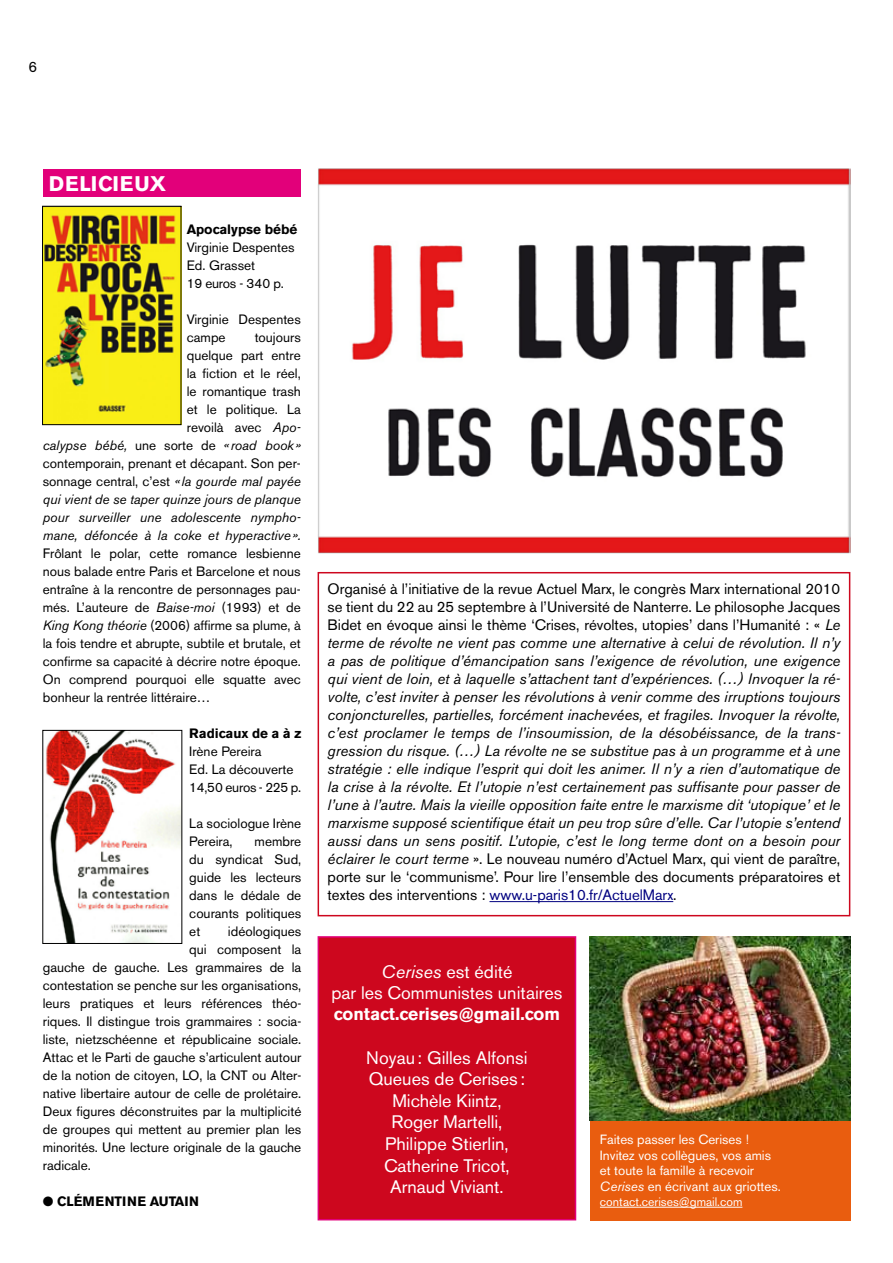
<style>
.page{position:relative;width:893px;height:1263px;background:#fff}
.page>*{position:absolute;margin:0;border:0;box-sizing:border-box;transform-origin:0 0}
.t1{font:700 21px "Akzidenz Grotesk BE";color:#fff}
.t2{font:18px/21.6px "Akzidenz Grotesk BE";color:#fff;text-align:center}
.t3{font:700 17.4px "Akzidenz Grotesk BE";color:#fff}
.t4{font:italic 15px/18px "Akzidenz Grotesk BE";color:#000;text-align:justify}
.t5{font:15px "Akzidenz Grotesk BE";color:#000}
.t6{font:13.5px/18px "Akzidenz Grotesk BE";color:#000}
.t7{font:700 13.5px "Akzidenz Grotesk BE";color:#000}
.t8{font:13.2px/15.9px "Akzidenz Grotesk BE";color:#fff}
.t9{font:12.15px "Akzidenz Grotesk BE";color:#fff}
.s1{font-style:italic}
.s2{font-style:normal}
.s3{font-style:normal;color:#000080}
</style>
<div class="page">
<div style="left:43px;top:169px;width:257px;height:28px;background:#e2007a"></div>
<img style="left:44px;top:208px;width:135px;height:215px">
<div style="left:42px;top:206px;width:139px;height:219px;border:1px solid #000"></div>
<hr style="left:489px;top:901px;width:184px;height:1px;background:#000080">
<div style="left:318px;top:572px;width:532px;height:344px;border:2px solid #cd071e"></div>
<div style="left:589px;top:936px;width:261px;height:284px;background:#e95d0f"></div>
<img style="left:589px;top:936px;width:261px;height:185px">
<hr style="left:600px;top:1207px;width:142px;height:1px;background:#fff">
<div style="left:318px;top:937px;width:257px;height:283px;background:#cd071e"></div>
<div style="left:318px;top:936px;width:258px;height:284px;border:2px solid #e2007a"></div>
<img style="left:46px;top:732px;width:134px;height:210px">
<div style="left:43px;top:730px;width:139px;height:214px;border:1px solid #000"></div>
<img style="left:318px;top:168px;width:532px;height:385px">
<p class="t5" style="left:28px;top:58px;width:10px">6</p>
<h1 class="t1" style="left:49px;top:171px;width:78px">Delicieux</h1>
<p class="t7" style="left:187px;top:221px;width:112px">Apocalypse bébé</p>
<p class="t6" style="left:187px;top:238px;width:109px">Virginie Despentes<br>Ed. Grasset<br>19 euros - 340 p.</p>
<p class="t6" style="left:187px;top:310px;width:115px">Virginie Despentes campe</p>
<p class="t6" style="left:43px;top:328px;width:260px;text-align:right">toujours<br>quelque part entre<br>la fiction et le réel,<br>le romantique trash<br>et le politique. La<br>revoilà avec <span class="s1">Apo-<br>calypse bébé,</span> une sorte de <span class="s1">«road book » </span>contemporain, prenant et décapant. Son per&shy;sonnage central, c’est <span class="s1">«la gourde mal payée qui vient de se taper quinze jours de planque pour surveiller une adolescente nympho&shy;mane, défoncée à la coke et hyperactive».</span></p>
<p class="t6" style="left:43px;top:544px;width:260px;text-align:justify">Frôlant le polar, cette romance lesbienne nous balade entre Paris et Barcelone et nous entraîne à la rencontre de personnages pau&shy;més. L’auteure de <span class="s1">Baise-moi</span> (1993) et de <span class="s1">King Kong théorie</span> (2006) affirme sa plume, à la fois tendre et abrupte, subtile et brutale, et confirme sa capacité à décrire notre époque.<br>On comprend pourquoi elle squatte avec bonheur la rentrée littéraire…</p>
<p class="t7" style="left:189px;top:725px;width:114px">Radicaux de a à z</p>
<p class="t6" style="left:189px;top:742px;width:114px">Irène Pereira<br>Ed. La découverte<br>14,50 euros - 225 p.</p>
<p class="t6" style="left:189px;top:814px;width:114px">La sociologue Irène<br>Pereira,</p>
<p class="t6" style="left:189px;top:832px;width:114px;text-align:justify;text-indent:65px">membre du syndicat Sud, guide les lecteurs dans le dédale de courants politiques et</p>
<p class="t6" style="left:228px;top:922px;width:75px">idéologiques</p>
<p class="t6" style="left:189px;top:940px;width:114px">qui composent la</p>
<p class="t6" style="left:43px;top:958px;width:260px">gauche de gauche. Les grammaires de la</p>
<p class="t6" style="left:43px;top:976px;width:260px">contestation se penche sur les organisations,</p>
<p class="t6" style="left:43px;top:994px;width:260px">leurs pratiques et leurs références théo-</p>
<p class="t6" style="left:43px;top:1012px;width:260px">riques. Il distingue trois grammaires : socia-</p>
<p class="t6" style="left:43px;top:1030px;width:260px">liste, nietzschéenne et républicaine sociale.</p>
<p class="t6" style="left:43px;top:1048px;width:260px">Attac et le Parti de gauche s’articulent autour</p>
<p class="t6" style="left:43px;top:1066px;width:260px">de la notion de citoyen, LO, la CNT ou Alter-</p>
<p class="t6" style="left:43px;top:1084px;width:260px">native libertaire autour de celle de prolétaire.</p>
<p class="t6" style="left:43px;top:1102px;width:260px">Deux figures déconstruites par la multiplicité</p>
<p class="t6" style="left:43px;top:1120px;width:260px">de groupes qui mettent au premier plan les</p>
<p class="t6" style="left:43px;top:1138px;width:260px">minorités. Une lecture originale de la gauche</p>
<p class="t6" style="left:43px;top:1156px;width:50px">radicale.</p>
<p class="t7" style="left:43px;top:1193px;width:158px">● CLÉM ENTINE AUTAIN</p>
<p class="t4" style="left:328px;top:580px;width:514px"><span class="s2">Organisé à l’initiative de la revue Actuel Marx, le congrès Marx international 2010 se tient du 22 au 25 septembre à l’Université de Nanterre. Le philosophe Jacques Bidet en évoque ainsi le thème ‘Crises, révoltes, utopies’ dans l’Humanité : «</span> Le terme de révolte ne vient pas comme une alternative à celui de révolution. Il n’y a pas de politique d’émancipation sans l’exigence de révolution, une exigence qui vient de loin, et à laquelle s’attachent tant d’expériences. (…) Invoquer la ré&shy;volte, c’est inviter à penser les révolutions à venir comme des irruptions toujours conjoncturelles, partielles, forcément inachevées, et fragiles. Invoquer la révolte, c’est proclamer le temps de l’insoumission, de la désobéissance, de la trans&shy;gression du risque. (…) La révolte ne se substitue pas à un programme et à une stratégie : elle indique l’esprit qui doit les animer. Il n’y a rien d’automatique de la crise à la révolte. Et l’utopie n’est certainement pas suffisante pour passer de l’une à l’autre. Mais la vieille opposition faite entre le marxisme dit ‘utopique’ et le marxisme supposé scientifique était un peu trop sûre d’elle. Car l’utopie s’entend aussi dans un sens positif. L’utopie, c’est le long terme dont on a besoin pour éclairer le court terme <span class="s2">». Le nouveau numéro d’Actuel Marx, qui vient de paraître, porte sur le ‘communisme’. Pour lire l’ensemble des documents préparatoires et textes des interventions :</span> <span class="s3">www.u-paris10.fr/ActuelMarx</span><span class="s2">.</span></p>
<h2 class="t2" style="left:331px;top:961px;width:233px"><span class="s1">Cerises</span> est édité<br>par les Communistes unitaires</h2>
<p class="t3" style="left:334px;top:1004px;width:228px">contact.cerises@gmail.com</p>
<h2 class="t2" style="left:366px;top:1046px;width:163px">Noyau: Gilles Alfonsi<br>Queues de Cerises :<br>Michèle Kiintz,<br>Roger Martelli,<br>Philippe Stierlin,<br>Catherine Tricot,<br>Arnaud Viviant.</h2>
<p class="t8" style="left:600px;top:1131px;width:182px">Faites passer les Cerises !<br>Invitez vos collègues, vos amis et toute la famille à recevoir<br><span class="s1">Cerises</span> en écrivant aux griottes.</p>
<p class="t9" style="left:600px;top:1194px;width:144px">contact.cerises@gmail.com</p>
</div>
